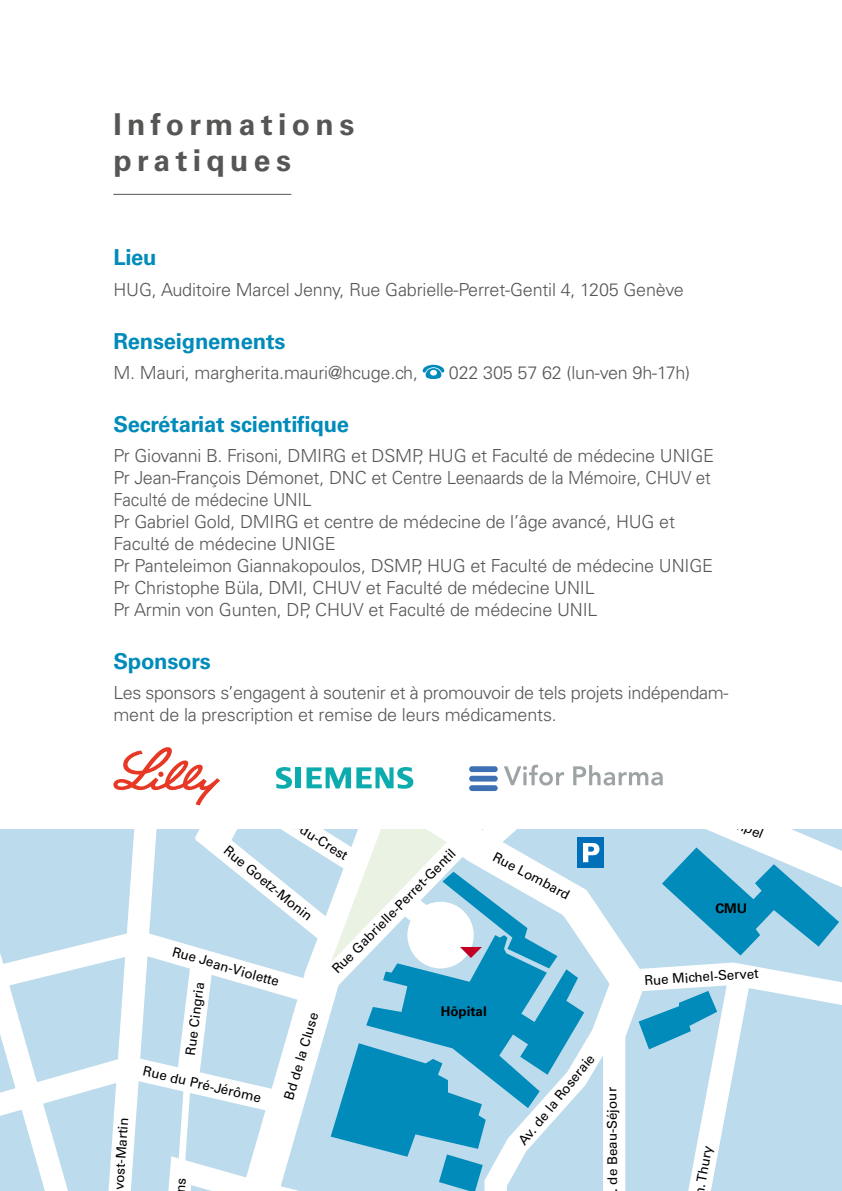
<style>
.page{position:relative;width:842px;height:1191px;background:#fff}
.page>*{position:absolute;margin:0;border:0;box-sizing:border-box;transform-origin:0 0}
.t1{font:700 30px/36px "Univers LT Std";letter-spacing:.18em;color:#565655}
.t2{font:700 22px "Univers LT Std";letter-spacing:-.01em;color:#008bba}
.t3{font:300 18px/22px "Univers LT Std";letter-spacing:-.01em;color:#565655}
.t4{font:13.4px "Univers LT Std";letter-spacing:-.01em;color:#000}
.t5{font:700 13.4px "Univers LT Std";color:#000}
</style>
<div class="page">
<hr style="left:113px;top:194px;width:178px;height:1px;background:#565655">
<svg style="left:0;top:829px;width:295px;height:362px"></svg>
<svg style="left:295px;top:829px;width:547px;height:362px"></svg>
<svg style="left:423px;top:365px;width:21px;height:14px"></svg>
<div style="left:469px;top:785px;width:29px;height:6px;background:#3d71b4;border-radius:3px"></div>
<div style="left:469px;top:775px;width:29px;height:6px;background:#3d71b4;border-radius:3px"></div>
<div style="left:469px;top:766px;width:29px;height:6px;background:#3d71b4;border-radius:3px"></div>
<svg style="left:504px;top:764px;width:60px;height:21px"></svg>
<svg style="left:573px;top:765px;width:90px;height:20px"></svg>
<svg style="left:113px;top:747px;width:107px;height:58px"></svg>
<svg style="left:276px;top:767px;width:16px;height:21px"></svg>
<div style="left:295px;top:767px;width:6px;height:21px;background:#0babae"></div>
<svg style="left:307px;top:767px;width:106px;height:21px"></svg>
<svg style="left:65px;top:829px;width:129px;height:362px"></svg>
<h1 class="t1" style="left:113px;top:107px;width:242px">Informations pratiques</h1>
<p class="t2" style="left:113px;top:245px;width:45px">Lieu</p>
<p class="t3" style="left:113px;top:279px;width:572px">HUG, Auditoire Marcel Jenny, Rue Gabrielle-Perret-Gentil 4, 1205 Genève</p>
<p class="t2" style="left:113px;top:328px;width:173px">Renseignements</p>
<p class="t3" style="left:113px;top:362px;width:306px">M. Mauri, margherita.mauri@hcuge.ch,</p>
<p class="t3" style="left:449px;top:362px;width:243px">022 305 57 62 (lun-ven 9h-17h)</p>
<p class="t2" style="left:113px;top:411px;width:237px">Secrétariat scientifique</p>
<p class="t3" style="left:113px;top:445px;width:602px">Pr Giovanni B. Frisoni, DMIRG et DSMP, HUG et Faculté de médecine UNIGE Pr Jean-François Démonet, DNC et Centre Leenaards de la Mémoire, CHUV et Faculté de médecine UNIL<br>Pr Gabriel Gold, DMIRG et centre de médecine de l’âge avancé, HUG et Faculté de médecine UNIGE<br>Pr Panteleimon Giannakopoulos, DSMP, HUG et Faculté de médecine UNIGE Pr Christophe Büla, DMI, CHUV et Faculté de médecine UNIL<br>Pr Armin von Gunten, DP, CHUV et Faculté de médecine UNIL</p>
<p class="t2" style="left:113px;top:648px;width:99px">Sponsors</p>
<p class="t3" style="left:113px;top:682px;width:617px">Les sponsors s’engagent à soutenir et à promouvoir de tels projets indépendam&shy;ment de la prescription et remise de leurs médicaments.</p>
<p class="t4" style="left:111px;top:1189px;width:74px;rotate:-86deg">vost-Martin</p>
<p class="t4" style="left:231px;top:842px;width:111px;rotate:39deg">Rue Goetz-Monin</p>
<p class="t4" style="left:175px;top:943px;width:112px;rotate:16deg">Rue Jean-Violette</p>
<p class="t4" style="left:183px;top:1054px;width:75px;rotate:-83deg">Rue Cingria</p>
<p class="t4" style="left:280px;top:1097px;width:92px;rotate:-73deg">Bd de la Cluse</p>
<p class="t4" style="left:145px;top:1063px;width:122px;rotate:13deg">Rue du Pré-Jérôme</p>
<p class="t4" style="left:328px;top:965px;width:171px;rotate:-45deg">Rue Gabrielle-Perret-Gentil</p>
<p class="t4" style="left:498px;top:849px;width:86px;rotate:28deg">Rue Lombard</p>
<p class="t5" style="left:441px;top:1003px;width:47px">Hôpital</p>
<p class="t4" style="left:515px;top:1138px;width:114px;rotate:-51deg">Av. de la Roseraie</p>
<p class="t4" style="left:604px;top:1192px;width:106px;rotate:-90deg">. de Beau-Séjour</p>
<p class="t5" style="left:715px;top:900px;width:33px">CMU</p>
<p class="t4" style="left:644px;top:973px;width:116px;rotate:-4deg">Rue Michel-Servet</p>
<p class="t4" style="left:691px;top:1193px;width:52px;rotate:-80deg">h. Thury</p>
</div>
